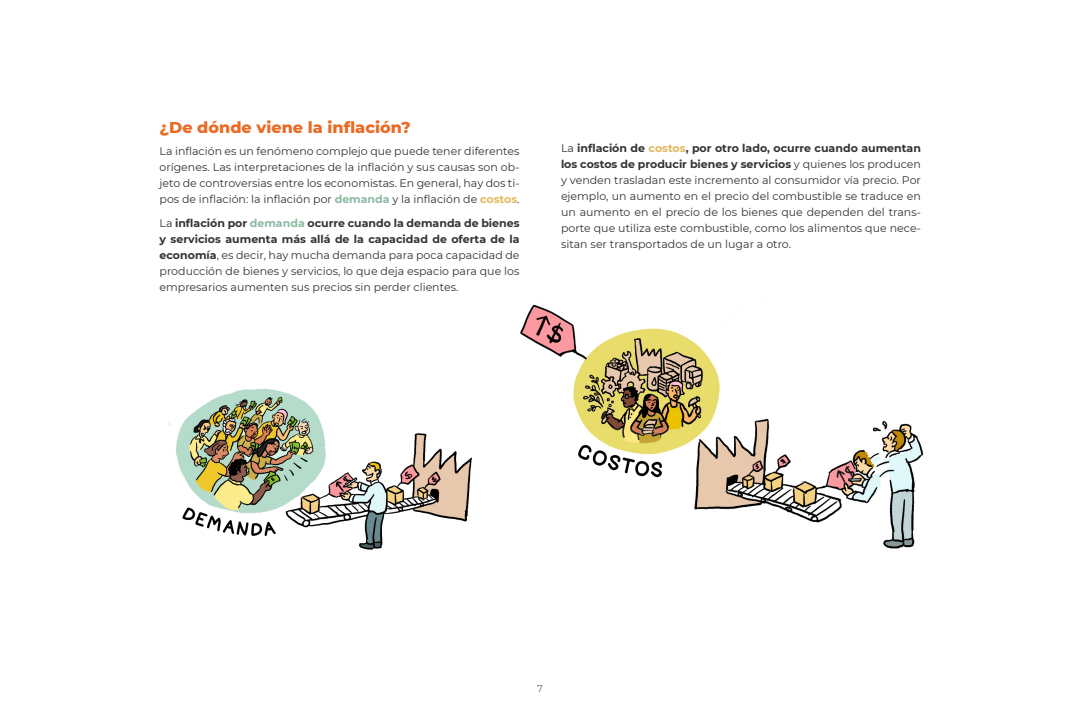
<style>
.page{position:relative;width:1080px;height:720px;background:#fff}
.page>*{position:absolute;margin:0;border:0;box-sizing:border-box;transform-origin:0 0}
.t1{font:800 16px "Montserrat";color:#ea6b25}
.t2{font:11px/16px "Montserrat";color:#333;text-align:justify}
.t3{font:10px "Montserrat";color:#6b6b6b}
.s1{font-weight:700;color:#8cbaa2}
.s2{font-weight:700;color:#e3b95e}
.s3{font-weight:700}
</style>
<div class="page">
<img style="left:520px;top:304px;width:404px;height:245px">
<img style="left:169px;top:388px;width:303px;height:162px">
<h2 class="t1" style="left:160px;top:115px;width:253px">¿De dónde viene la inflación?</h2>
<p class="t2" style="left:160px;top:143px;width:362px">La inflación es un fenómeno complejo que puede tener diferentes orígenes. Las interpretaciones de la inflación y sus causas son ob&shy;jeto de controversias entre los economistas. En general, hay dos ti&shy;pos de inflación: la inflación por <span class="s1">demanda</span> y la inflación de <span class="s2">costos</span>.</p>
<p class="t2" style="left:160px;top:215px;width:362px">La <span class="s3">inflación por</span> <span class="s1">demanda</span> <span class="s3">ocurre cuando la demanda de bienes y servicios aumenta más allá de la capacidad de oferta de la economía</span>, es decir, hay mucha demanda para poca capacidad de producción de bienes y servicios, lo que deja espacio para que los empresarios aumenten sus precios sin perder clientes.</p>
<p class="t2" style="left:561px;top:139px;width:362px">La <span class="s3">inflación de</span> <span class="s2">costos</span><span class="s3">, por otro lado, ocurre cuando aumentan los costos de producir bienes y servicios</span> y quienes los producen y venden trasladan este incremento al consumidor vía precio. Por ejemplo, un aumento en el precio del combustible se traduce en un aumento en el precio de los bienes que dependen del trans&shy;porte que utiliza este combustible, como los alimentos que nece&shy;sitan ser transportados de un lugar a otro.</p>
<p class="t3" style="left:537px;top:681px;width:7px">7</p>
</div>
